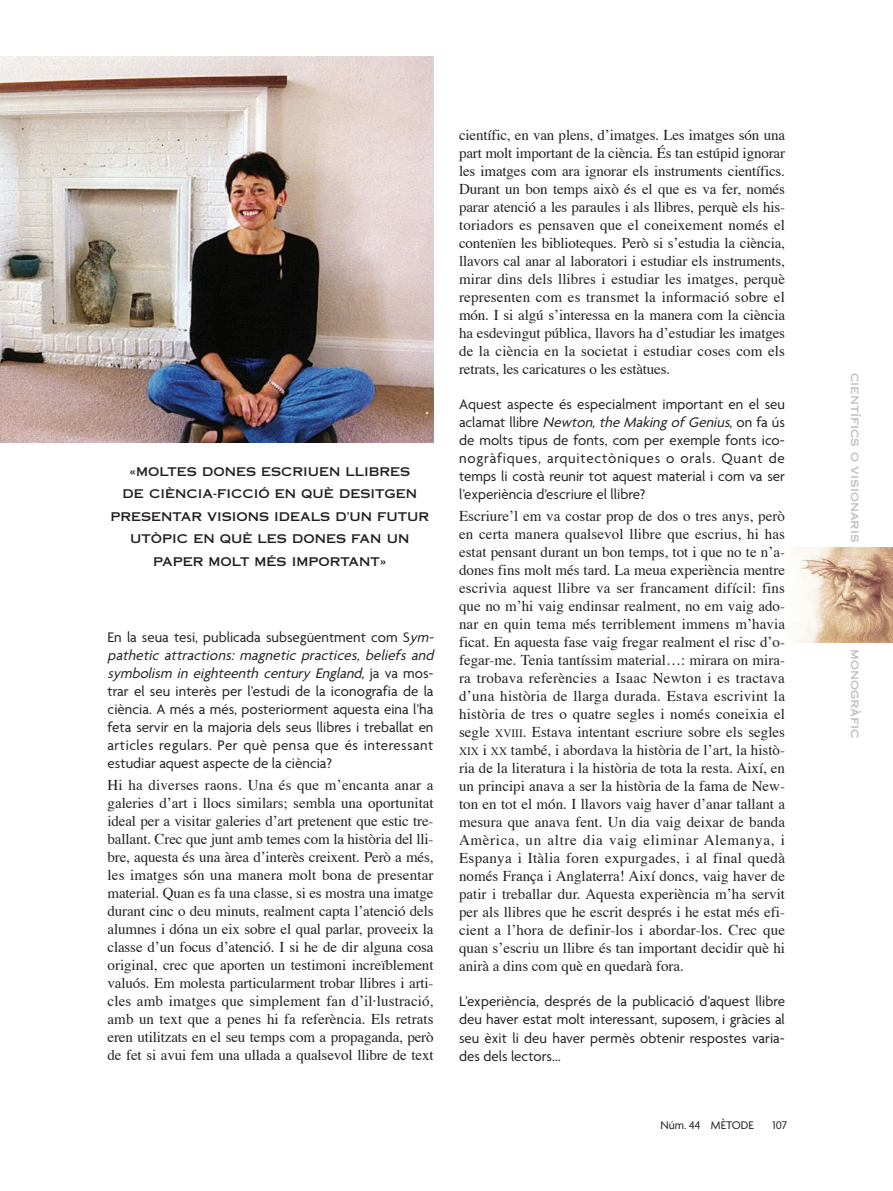
<style>
.page{position:relative;width:893px;height:1191px;background:#fff}
.page>*{position:absolute;margin:0;border:0;box-sizing:border-box;transform-origin:0 0}
.t1{font:15px/18px "Times";letter-spacing:-.01em;color:#231f20;text-align:justify}
.t2{font:15px/18px "Agenda";color:#231f20;text-align:justify}
.t3{font:12px/22.5px "Copperplate Thirty One AB";color:#231f20;text-align:center}
.t4{font:12px "Copperplate Thirty One AB";color:#bcbdc0}
.t5{font:12px "Agenda";color:#231f20}
.s1{font-style:italic}
.s2{font-size:11.25px}
</style>
<div class="page">
<img style="left:793px;top:548px;width:100px;height:94px">
<img style="left:0;top:57px;width:434px;height:386px">
<p class="t3" style="left:110px;top:460px;width:320px">«MOLTES DONES ESCRIUEN LLIBRES<br>DE CIÈNCIA-FICCIÓ EN QUÈ DESITGEN<br>PRESENTAR VISIONS IDEALS D’UN FUTUR<br>UTÒPIC EN QUÈ LES DONES FAN UN<br>PAPER MOLT MÉS IMPORTANT»</p>
<p class="t2" style="left:108px;top:629px;width:330px;text-align:left">En la seua tesi, publicada subsegüentment com S<span class="s1">ym&shy;pathetic attractions: magnetic practices, beliefs and symbolism in eighteenth century England</span>, j a v a m o s - trar el seu interès per l’estudi de la iconografia de la ciència. A més a més, posteriorment aquesta eina l’ha feta servir en la majoria dels seus llibres i treballat en articles regulars. Per què pensa que és interessant estudiar aquest aspecte de la ciència?</p>
<p class="t1" style="left:108px;top:777px;width:327px">Hi ha diverses raons. Una és que m’encanta anar a galeries d’art i llocs similars; sembla una oportunitat ideal per a visitar galeries d’art pretenent que estic tre&shy;ballant. Crec que junt amb temes com la història del lli&shy;bre, aquesta és una àrea d’interès creixent. Però a més, les imatges són una manera molt bona de presentar material. Quan es fa una classe, si es mostra una imatge durant cinc o deu minuts, realment capta l’atenció dels alumnes i dóna un eix sobre el qual parlar, proveeix la classe d’un focus d’atenció. I si he de dir alguna cosa original, crec que aporten un testimoni increïblement valuós. Em molesta particularment trobar llibres i arti&shy;cles amb imatges que simplement fan d’il·lustració, amb un text que a penes hi fa referència. Els retrats eren utilitzats en el seu temps com a propaganda, però de fet si avui fem una ullada a qualsevol llibre de text</p>
<p class="t1" style="left:459px;top:127px;width:327px">científic, en van plens, d’imatges. Les imatges són una part molt important de la ciència. És tan estúpid ignorar les imatges com ara ignorar els instruments científics.<br>Durant un bon temps això és el que es va fer, només parar atenció a les paraules i als llibres, perquè els his&shy;toriadors es pensaven que el coneixement només el contenïen les biblioteques. Però si s’estudia la ciència, llavors cal anar al laboratori i estudiar els instruments, mirar dins dels llibres i estudiar les imatges, perquè representen com es transmet la informació sobre el món. I si algú s’interessa en la manera com la ciència ha esdevingut pública, llavors ha d’estudiar les imatges de la ciència en la societat i estudiar coses com els retrats, les caricatures o les estàtues.</p>
<p class="t2" style="left:459px;top:396px;width:327px">Aquest aspecte és especialment important en el seu a c l a m at l l i b re <span class="s1">Newton, the Making of Genius</span>, o n fa ú s de molts tipus de fonts, com per exemple fonts ico&shy;nogràfiques, arquitectòniques o orals. Quant de temps li costà reunir tot aquest material i com va ser l’experiència d’escriure el llibre?</p>
<p class="t1" style="left:459px;top:508px;width:327px">Escriure’l em va costar prop de dos o tres anys, però en certa manera qualsevol llibre que escrius, hi has estat pensant durant un bon temps, tot i que no te n’a&shy;dones fins molt més tard. La meua experiència mentre escrivia aquest llibre va ser francament difícil: fins que no m’hi vaig endinsar realment, no em vaig ado&shy;nar en quin tema més terriblement immens m’havia ficat. En aquesta fase vaig fregar realment el risc d’o&shy;fegar-me. Tenia tantíssim material…: mirara on mira&shy;ra trobava referències a Isaac Newton i es tractava d’una història de llarga durada. Estava escrivint la història de tres o quatre segles i només coneixia el segle <span class="s2">XVIII</span>. Estava intentant escriure sobre els segles <span class="s2">XIX</span> i <span class="s2">XX</span> també, i abordava la història de l’art, la histò&shy;ria de la literatura i la història de tota la resta. Així, en un principi anava a ser la història de la fama de New&shy;ton en tot el món. I llavors vaig haver d’anar tallant a mesura que anava fent. Un dia vaig deixar de banda Amèrica, un altre dia vaig eliminar Alemanya, i Espanya i Itàlia foren expurgades, i al final quedà només França i Anglaterra! Així doncs, vaig haver de patir i treballar dur. Aquesta experiència m’ha servit per als llibres que he escrit després i he estat més efi&shy;cient a l’hora de definir-los i abordar-los. Crec que quan s’escriu un llibre és tan important decidir què hi anirà a dins com què en quedarà fora.</p>
<p class="t2" style="left:459px;top:994px;width:327px">L’experiència, després de la publicació d’aquest llibre deu haver estat molt interessant, suposem, i gràcies al seu èxit li deu haver permès obtenir respostes varia&shy;des dels lectors…</p>
<p class="t5" style="left:660px;top:1120px;width:95px">Núm. 44 MÈTODE</p>
<p class="t5" style="left:773px;top:1120px;width:16px">107</p>
<p class="t4" style="left:862px;top:373px;width:171px;rotate:90deg">científics o visionaris</p>
<p class="t4" style="left:862px;top:649px;width:91px;rotate:90deg">monogràfic</p>
</div>
